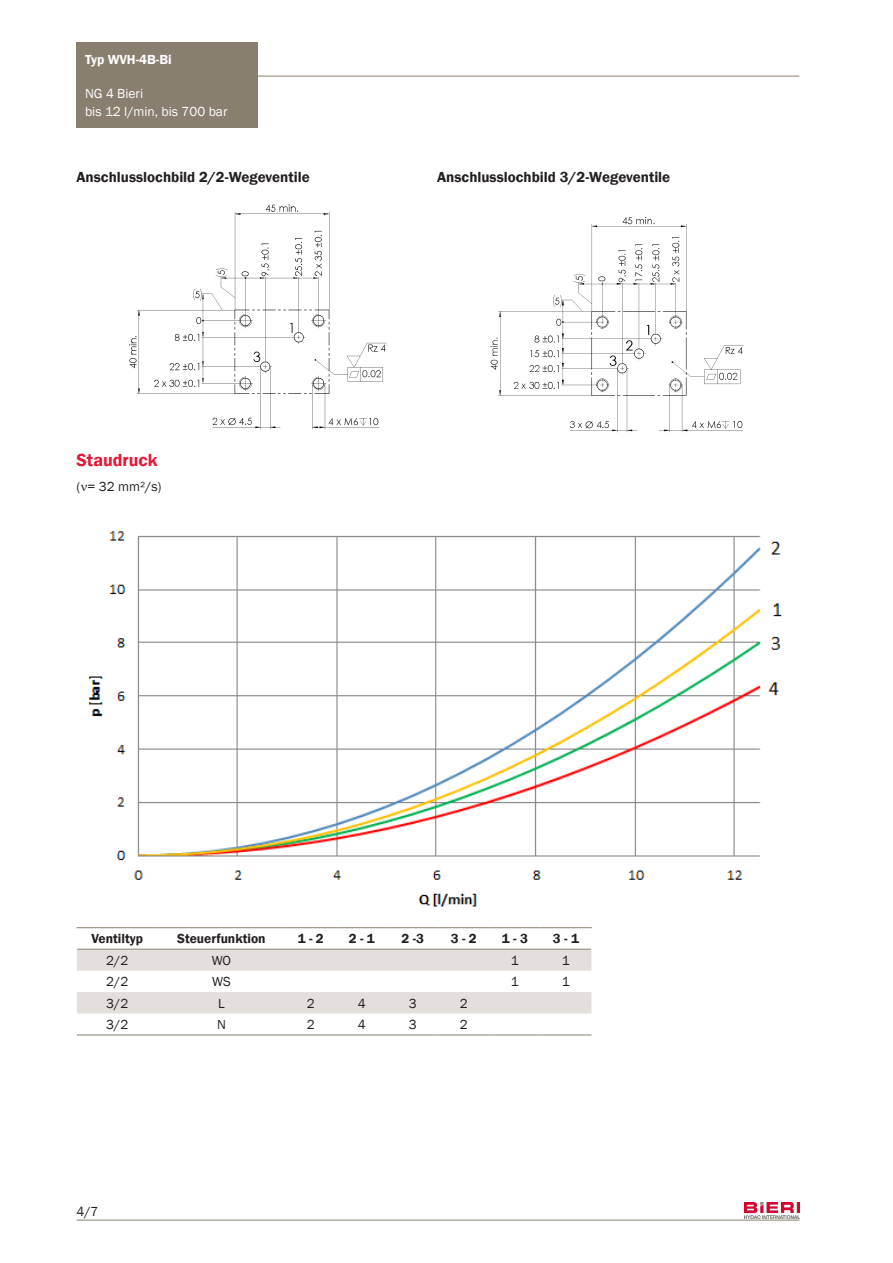
<style>
.page{position:relative;width:893px;height:1263px;background:#fff}
.page>*{position:absolute;margin:0;border:0;box-sizing:border-box;transform-origin:0 0}
._04_Titel_rot{font:600 18px "Franklin Gothic";color:#e51836}
._06_Untertitel_1{font:600 15px "Franklin Gothic";color:#231f20}
._10_Titel_Tabelle{font:600 13.5px "Franklin Gothic";color:#231f20}
._07_2_Grundtext_Tabellen_S__3_zentriert{font:13.5px "Franklin Gothic";color:#231f20}
.t1{font:13.5px/18px "Franklin Gothic";color:#fff}
._07_Grundtext{font:13.5px "Franklin Gothic";color:#231f20}
.t2{font:600 13.5px "Franklin Gothic";color:#fff}
</style>
<div class="page">
<div style="left:77px;top:43px;width:181px;height:33px;background:#887f6f"></div>
<div style="left:77px;top:76px;width:181px;height:52px;background:#887f6f"></div>
<hr style="left:258px;top:76px;width:541px;height:1px;background:#887f6f">
<img style="left:745px;top:1203px;width:54px;height:16px">
<hr style="left:77px;top:1220px;width:722px;height:1px;background:#887f6f">
<img style="left:129px;top:204px;width:258px;height:226px">
<img style="left:490px;top:217px;width:254px;height:216px">
<img style="left:88px;top:531px;width:695px;height:376px">
<svg style="left:77px;top:950px;width:514px;height:63px"></svg>
<hr style="left:77px;top:927px;width:81px;height:1px;background:#887f6f">
<hr style="left:158px;top:927px;width:127px;height:1px;background:#887f6f">
<hr style="left:285px;top:927px;width:51px;height:1px;background:#887f6f">
<hr style="left:336px;top:927px;width:51px;height:1px;background:#887f6f">
<hr style="left:387px;top:927px;width:51px;height:1px;background:#887f6f">
<hr style="left:438px;top:927px;width:51px;height:1px;background:#887f6f">
<hr style="left:489px;top:927px;width:51px;height:1px;background:#887f6f">
<hr style="left:540px;top:927px;width:52px;height:1px;background:#887f6f">
<hr style="left:77px;top:949px;width:81px;height:1px;background:#887f6f">
<hr style="left:158px;top:949px;width:127px;height:1px;background:#887f6f">
<hr style="left:285px;top:949px;width:51px;height:1px;background:#887f6f">
<hr style="left:336px;top:949px;width:51px;height:1px;background:#887f6f">
<hr style="left:387px;top:949px;width:51px;height:1px;background:#887f6f">
<hr style="left:438px;top:949px;width:51px;height:1px;background:#887f6f">
<hr style="left:489px;top:949px;width:51px;height:1px;background:#887f6f">
<hr style="left:540px;top:949px;width:51px;height:1px;background:#887f6f">
<hr style="left:77px;top:1034px;width:81px;height:1px;background:#887f6f">
<hr style="left:158px;top:1034px;width:127px;height:1px;background:#887f6f">
<hr style="left:285px;top:1034px;width:51px;height:1px;background:#887f6f">
<hr style="left:336px;top:1034px;width:51px;height:1px;background:#887f6f">
<hr style="left:387px;top:1034px;width:51px;height:1px;background:#887f6f">
<hr style="left:438px;top:1034px;width:51px;height:1px;background:#887f6f">
<hr style="left:489px;top:1034px;width:51px;height:1px;background:#887f6f">
<hr style="left:540px;top:1034px;width:51px;height:1px;background:#887f6f">
<p class="t2" style="left:85px;top:51px;width:88px">Typ WVH-4B-Bi</p>
<p class="t1" style="left:85px;top:85px;width:144px">NG 4 Bieri<br>bis 12 l/min, bis 700 bar</p>
<p class="_06_Untertitel_1" style="left:77px;top:167px;width:235px">Anschlusslochbild 2/2-Wegeventile</p>
<p class="_06_Untertitel_1" style="left:437px;top:167px;width:235px">Anschlusslochbild 3/2-Wegeventile</p>
<p class="_04_Titel_rot" style="left:77px;top:449px;width:83px">Staudruck</p>
<p class="_07_Grundtext" style="left:77px;top:478px;width:87px">(■= 32 mm²/s)</p>
<p class="_10_Titel_Tabelle" style="left:91px;top:930px;width:53px">Ventiltyp</p>
<p class="_10_Titel_Tabelle" style="left:177px;top:930px;width:90px">Steuerfunktion</p>
<p class="_10_Titel_Tabelle" style="left:298px;top:930px;width:28px">1 - 2</p>
<p class="_10_Titel_Tabelle" style="left:349px;top:930px;width:28px">2 - 1</p>
<p class="_10_Titel_Tabelle" style="left:401px;top:930px;width:24px">2 -3</p>
<p class="_10_Titel_Tabelle" style="left:451px;top:930px;width:28px">3 - 2</p>
<p class="_10_Titel_Tabelle" style="left:502px;top:930px;width:28px">1 - 3</p>
<p class="_10_Titel_Tabelle" style="left:553px;top:930px;width:28px">3 - 1</p>
<p class="_07_2_Grundtext_Tabellen_S__3_zentriert" style="left:106px;top:952px;width:23px">2/2</p>
<p class="_07_2_Grundtext_Tabellen_S__3_zentriert" style="left:212px;top:952px;width:21px">WO</p>
<p class="_07_2_Grundtext_Tabellen_S__3_zentriert" style="left:511px;top:952px;width:9px">1</p>
<p class="_07_2_Grundtext_Tabellen_S__3_zentriert" style="left:562px;top:952px;width:9px">1</p>
<p class="_07_2_Grundtext_Tabellen_S__3_zentriert" style="left:106px;top:973px;width:23px">2/2</p>
<p class="_07_2_Grundtext_Tabellen_S__3_zentriert" style="left:212px;top:973px;width:20px">WS</p>
<p class="_07_2_Grundtext_Tabellen_S__3_zentriert" style="left:511px;top:973px;width:9px">1</p>
<p class="_07_2_Grundtext_Tabellen_S__3_zentriert" style="left:562px;top:973px;width:9px">1</p>
<p class="_07_2_Grundtext_Tabellen_S__3_zentriert" style="left:106px;top:995px;width:23px">3/2</p>
<p class="_07_2_Grundtext_Tabellen_S__3_zentriert" style="left:218px;top:995px;width:8px">L</p>
<p class="_07_2_Grundtext_Tabellen_S__3_zentriert" style="left:307px;top:995px;width:9px">2</p>
<p class="_07_2_Grundtext_Tabellen_S__3_zentriert" style="left:358px;top:995px;width:9px">4</p>
<p class="_07_2_Grundtext_Tabellen_S__3_zentriert" style="left:409px;top:995px;width:9px">3</p>
<p class="_07_2_Grundtext_Tabellen_S__3_zentriert" style="left:460px;top:995px;width:9px">2</p>
<p class="_07_2_Grundtext_Tabellen_S__3_zentriert" style="left:106px;top:1016px;width:23px">3/2</p>
<p class="_07_2_Grundtext_Tabellen_S__3_zentriert" style="left:217px;top:1016px;width:10px">N</p>
<p class="_07_2_Grundtext_Tabellen_S__3_zentriert" style="left:307px;top:1016px;width:9px">2</p>
<p class="_07_2_Grundtext_Tabellen_S__3_zentriert" style="left:358px;top:1016px;width:9px">4</p>
<p class="_07_2_Grundtext_Tabellen_S__3_zentriert" style="left:409px;top:1016px;width:9px">3</p>
<p class="_07_2_Grundtext_Tabellen_S__3_zentriert" style="left:460px;top:1016px;width:9px">2</p>
<p class="_07_Grundtext" style="left:77px;top:1203px;width:23px">4/7</p>
</div>
